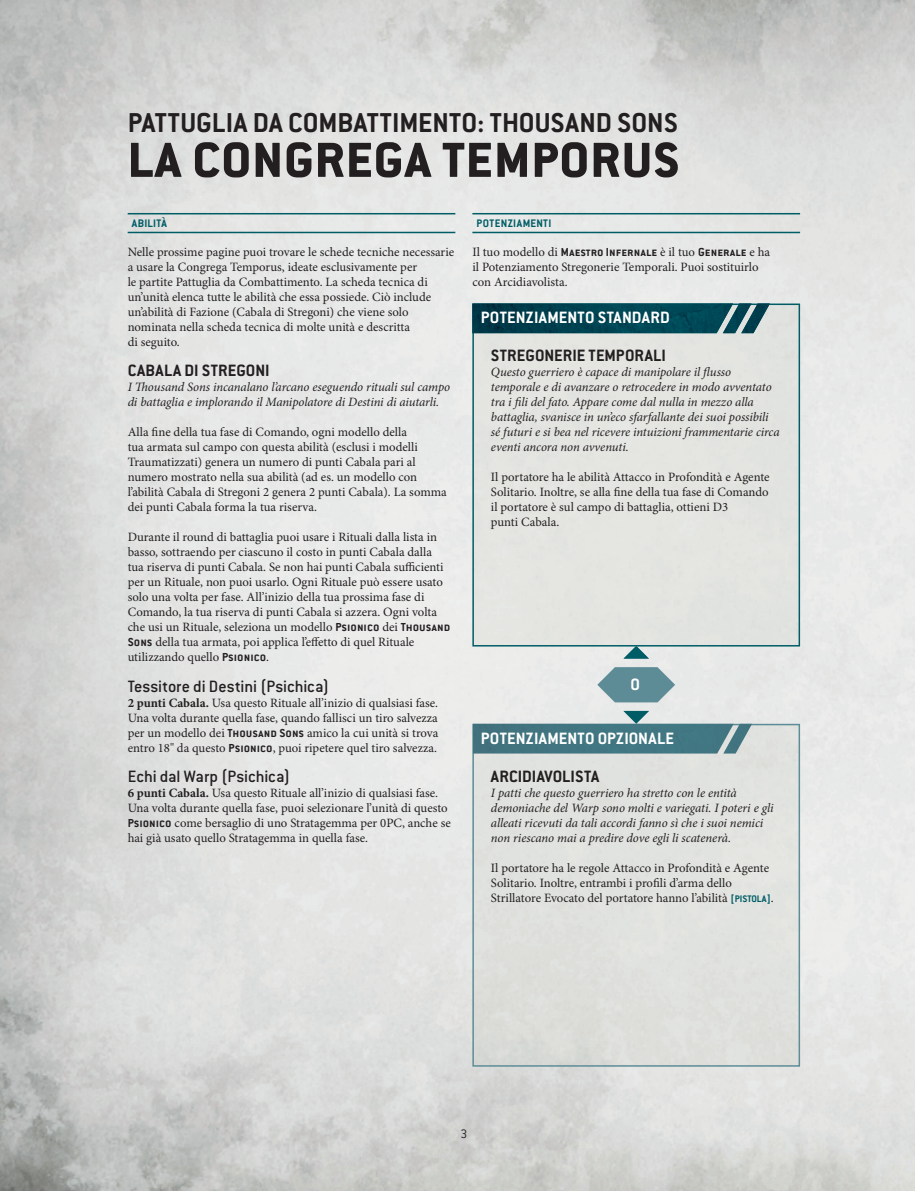
<style>
.page{position:relative;width:915px;height:1191px;background:#fff}
.page>*{position:absolute;margin:0;border:0;box-sizing:border-box;transform-origin:0 0}
.t1{font:800 54px "Conduit ITC Std";letter-spacing:.02em;color:#231f20}
.t2{font:700 30px "Conduit ITC Std";letter-spacing:.005em;color:#231f20}
.t3{font:700 18px "Conduit ITC Std";letter-spacing:.005em;color:#231f20}
.t4{font:500 18px "Conduit ITC Std";letter-spacing:-.005em;color:#231f20}
.t5{font:700 18px "Conduit ITC Std";letter-spacing:.01em;color:#fff}
.t6{font:300 13.5px "Conduit ITC Std";color:#231f20}
.t7{font:12.75px/15px "Minion Pro";color:#231f20}
.t8{font:italic 12.75px/15px "Minion Pro";letter-spacing:-.01em;color:#231f20}
.t9{font:700 12.75px "Conduit ITC Std";color:#231f20}
.t10{font:700 12px "Conduit ITC Std";letter-spacing:.03em;color:#005d66}
.s1{font-family:"Conduit ITC Std";font-weight:700}
.s2{font-weight:700}
.s3{font-family:"Minion Pro";font-weight:400}
.s4{font-family:"Conduit ITC Std";font-weight:700;font-size:10.5px;color:#005d66}
</style>
<div class="page">
<img style="left:0;top:0;width:914px;height:1191px">
<hr style="left:128px;top:232px;width:327px;height:1px;background:#005d66">
<hr style="left:128px;top:213px;width:327px;height:1px;background:#005d66">
<hr style="left:472px;top:232px;width:327px;height:1px;background:#005d66">
<hr style="left:472px;top:213px;width:327px;height:1px;background:#005d66">
<div style="left:473px;top:304px;width:326px;height:342px;background:#e4e4e1"></div>
<div style="left:472px;top:303px;width:327px;height:343px;border:2px solid #005d66"></div>
<div style="left:473px;top:724px;width:326px;height:342px;background:#dfe2de"></div>
<div style="left:472px;top:724px;width:327px;height:342px;border:2px solid #5e8c96"></div>
<img style="left:472px;top:303px;width:297px;height:30px">
<svg style="left:472px;top:646px;width:279px;height:107px;background:#afc2c5"></svg>
<h2 class="t2" style="left:128px;top:104px;width:551px">PATTUGLIA DA COMBATTIMENTO: THOUSAND SONS</h2>
<h1 class="t1" style="left:128px;top:127px;width:553px">LA CONGREGA TEMPORUS</h1>
<p class="t10" style="left:132px;top:216px;width:36px">ABILITÀ</p>
<p class="t7" style="left:128px;top:245px;width:328px">Nelle prossime pagine puoi trovare le schede tecniche necessarie a usare la Congrega Temporus, ideate esclusivamente per<br>le partite Pattuglia da Combattimento. La scheda tecnica di un’unità elenca tutte le abilità che essa possiede. Ciò include un’abilità di Fazione (Cabala di Stregoni) che viene solo nominata nella scheda tecnica di molte unità e descritta<br>di seguito.</p>
<h3 class="t3" style="left:128px;top:360px;width:143px">CABALA DI STREGONI</h3>
<p class="t8" style="left:128px;top:380px;width:324px">I Thousand Sons incanalano l’arcano eseguendo rituali sul campo di battaglia e implorando il Manipolatore di Destini di aiutarli.</p>
<p class="t7" style="left:128px;top:425px;width:320px">Alla fine della tua fase di Comando, ogni modello della<br>tua armata sul campo con questa abilità (esclusi i modelli Traumatizzati) genera un numero di punti Cabala pari al numero mostrato nella sua abilità (ad es. un modello con l’abilità Cabala di Stregoni 2 genera 2 punti Cabala). La somma dei punti Cabala forma la tua riserva.</p>
<p class="t7" style="left:128px;top:530px;width:324px">Durante il round di battaglia puoi usare i Rituali dalla lista in basso, sottraendo per ciascuno il costo in punti Cabala dalla tua riserva di punti Cabala. Se non hai punti Cabala sufficienti per un Rituale, non puoi usarlo. Ogni Rituale può essere usato solo una volta per fase. All’inizio della tua prossima fase di Comando, la tua riserva di punti Cabala si azzera. Ogni volta che usi un Rituale, seleziona un modello <span class="s1">Psionico</span> dei <span class="s1">Thousand Sons</span> della tua armata, poi applica l’effetto di quel Rituale utilizzando quello <span class="s1">Psionico</span>.</p>
<h3 class="t4" style="left:128px;top:675px;width:203px">Tessitore di Destini (Psichica)</h3>
<p class="t7" style="left:128px;top:695px;width:312px;text-align:justify"><span class="s2">2 punti Cabala.</span> Usa questo Rituale all’inizio di qualsiasi fase.<br>Una volta durante quella fase, quando fallisci un tiro salvezza per un modello dei <span class="s1">Thousand Sons</span> amico la cui unità si trova entro 18" da questo <span class="s1">Psionico</span>, puoi ripetere quel tiro salvezza.</p>
<h3 class="t4" style="left:128px;top:765px;width:164px">Echi dal Warp (Psichica)</h3>
<p class="t7" style="left:128px;top:785px;width:324px"><span class="s2">6 punti Cabala.</span> Usa questo Rituale all’inizio di qualsiasi fase.<br>Una volta durante quella fase, puoi selezionare l’unità di questo <span class="s1">Psionico</span> come bersaglio di uno Stratagemma per 0PC, anche se hai già usato quello Stratagemma in quella fase.</p>
<p class="t10" style="left:476px;top:216px;width:76px">POTENZIAMENTI</p>
<p class="t9" style="left:472px;top:245px;width:299px"><span class="s3">Il tuo modello di</span> Maestro Infernale <span class="s3">è il tuo</span> Generale <span class="s3">e ha</span></p>
<p class="t7" style="left:472px;top:260px;width:287px">il Potenziamento Stregonerie Temporali. Puoi sostituirlo con Arcidiavolista.</p>
<h3 class="t5" style="left:480px;top:307px;width:190px">POTENZIAMENTO STANDARD</h3>
<h3 class="t3" style="left:490px;top:345px;width:177px">STREGONERIE TEMPORALI</h3>
<p class="t8" style="left:490px;top:365px;width:290px">Questo guerriero è capace di manipolare il flusso temporale e di avanzare o retrocedere in modo avventato tra i fili del fato. Appare come dal nulla in mezzo alla battaglia, svanisce in un’eco sfarfallante dei suoi possibili sé futuri e si bea nel ricevere intuizioni frammentarie circa eventi ancora non avvenuti.</p>
<p class="t7" style="left:490px;top:470px;width:280px">Il portatore ha le abilità Attacco in Profondità e Agente Solitario. Inoltre, se alla fine della tua fase di Comando il portatore è sul campo di battaglia, ottieni D3<br>punti Cabala.</p>
<h3 class="t5" style="left:630px;top:674px;width:11px">O</h3>
<h3 class="t5" style="left:480px;top:727px;width:195px">POTENZIAMENTO OPZIONALE</h3>
<h3 class="t3" style="left:490px;top:765px;width:110px">ARCIDIAVOLISTA</h3>
<p class="t8" style="left:490px;top:785px;width:284px">I patti che questo guerriero ha stretto con le entità demoniache del Warp sono molti e variegati. I poteri e gli alleati ricevuti da tali accordi fanno sì che i suoi nemici non riescano mai a predire dove egli li scatenerà.</p>
<p class="t7" style="left:490px;top:860px;width:284px">Il portatore ha le regole Attacco in Profondità e Agente<br>Solitario. Inoltre, entrambi i profili d’arma dello<br>Strillatore Evocato del portatore hanno l’abilità <span class="s4">[PISTOLA]</span>.</p>
<p class="t6" style="left:460px;top:1126px;width:8px">3</p>
</div>
